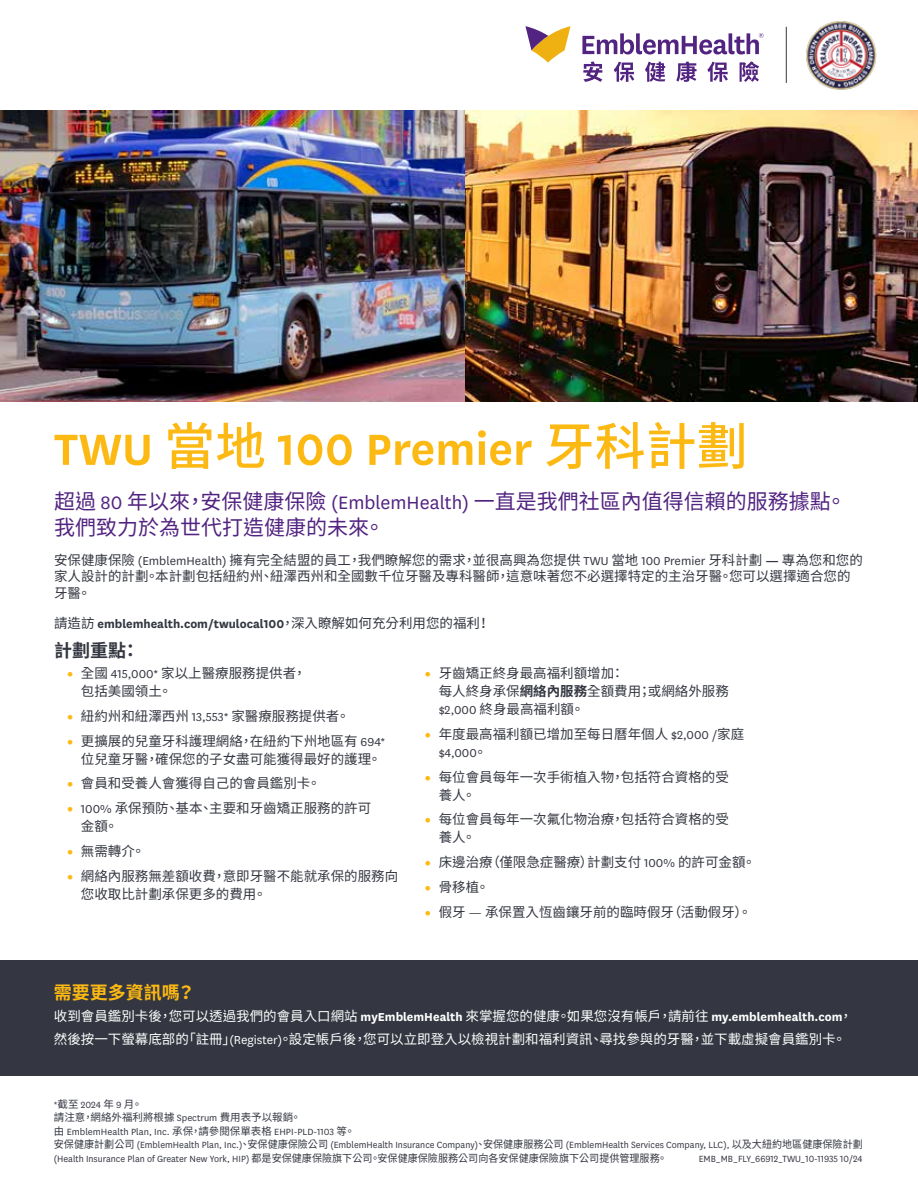
<style>
.page{position:relative;width:918px;height:1188px;background:#fff}
.page>*{position:absolute;margin:0;border:0;box-sizing:border-box;transform-origin:0 0}
.t1{font:600 51px "National";color:#fdb913}
.t2{font:21px/25.5px "Noto Sans CJ Ktc";color:#522380}
.t3{font:700 18px "Noto Sans CJ Ktc";color:#fdb913}
.t4{font:700 18px "Noto Sans CJ Ktc";color:#343741}
.t5{font:13.5px/18px "Noto Sans CJ Ktc";color:#343741}
.t6{font:13.5px/22.5px "Noto Sans CJ Ktc";color:#fff}
.t7{font:700 13.5px "National";color:#343741}
.t8{font:13.5px "National";color:#343741}
.t9{font:10.5px/13.5px "National";color:#343741}
.t10{font:10.5px "Noto Sans CJ Ktc";color:#343741;scale:.96 1}
.t11{font:10.5px "National";color:#343741;scale:.96 1}
.t12{font:10.5px "Noto Sans CJ Ktc";color:#343741}
.s1{font-family:"Noto Sans CJ Ktc";font-weight:500}
.s2{font-family:"National"}
.s3{font-family:"National";font-weight:700}
.s4{font-family:"Noto Sans CJ Ktc";font-weight:400}
.s5{font-family:"National";font-weight:900;color:#fdb913}
.s6{font-weight:700}
.s7{font-family:"Noto Sans CJ Ktc"}
</style>
<div class="page">
<div style="left:0;top:960px;width:918px;height:116px;background:#343741"></div>
<img style="left:0;top:111px;width:918px;height:290px">
<img style="left:806px;top:21px;width:71px;height:69px">
<hr style="left:786px;top:27px;width:1px;height:56px;background:#343741">
<svg style="left:525px;top:26px;width:46px;height:37px"></svg>
<svg style="left:582px;top:33px;width:182px;height:21px"></svg>
<svg style="left:583px;top:61px;width:19px;height:21px"></svg>
<svg style="left:614px;top:62px;width:20px;height:20px"></svg>
<svg style="left:645px;top:62px;width:20px;height:20px"></svg>
<svg style="left:676px;top:61px;width:21px;height:21px"></svg>
<svg style="left:707px;top:62px;width:21px;height:20px"></svg>
<svg style="left:740px;top:61px;width:19px;height:21px"></svg>
<h1 class="t1" style="left:54px;top:414px;width:695px">TWU <span class="s1">當地</span> 100 Premier <span class="s1">牙科計劃</span></h1>
<h2 class="t2" style="left:54px;top:489px;width:794px">超過 <span class="s2">80</span> 年以來，安保健康保險 <span class="s2">(EmblemHealth)</span> 一直是我們社區內值得信賴的服務據點。我們致力於為世代打造健康的未來。</h2>
<p class="t5" style="left:54px;top:552px;width:810px;line-height:16.5px">安保健康保險 <span class="s2">(EmblemHealth)</span> 擁有完全結盟的員工，我們瞭解您的需求，並很高興為您提供 <span class="s2">TWU</span> 當地 <span class="s2">100 Premier</span> 牙科計劃 <span class="s3">—</span> 專為您和您的家人設計的計劃。本計劃包括紐約州、紐澤西州和全國數千位牙醫及專科醫師，這意味著您不必選擇特定的主治牙醫。您可以選擇適合您的牙醫。</p>
<p class="t7" style="left:54px;top:614px;width:438px"><span class="s4">請造訪</span> emblemhealth.com/twulocal100<span class="s4">，深入瞭解如何充分利用您的福利！</span></p>
<h3 class="t4" style="left:54px;top:640px;width:87px">計劃重點：</h3>
<p class="t5" style="left:81px;top:665px;width:227px;text-indent:-14px"><span class="s5">•</span> 全國 <span class="s2">415,000*</span> 家以上醫療服務提供者，包括美國領土。</p>
<p class="t5" style="left:67px;top:707px;width:284px"><span class="s5">•</span> 紐約州和紐澤西州 <span class="s2">13,553*</span> 家醫療服務提供者。</p>
<p class="t5" style="left:67px;top:732px;width:319px;text-align:right"><span class="s5">•</span> 更擴展的兒童牙科護理網絡，在紐約下州地區有 <span class="s2">694*</span>位兒童牙醫，確保您的子女盡可能獲得最好的護理。</p>
<p class="t5" style="left:67px;top:775px;width:255px"><span class="s5">•</span> 會員和受養人會獲得自己的會員鑑別卡。</p>
<p class="t5" style="left:81px;top:800px;width:292px;text-indent:-14px"><span class="s5">•</span> <span class="s2">100%</span> 承保預防、基本、主要和牙齒矯正服務的許可金額。</p>
<p class="t5" style="left:67px;top:842px;width:79px"><span class="s5">•</span> 無需轉介。</p>
<p class="t5" style="left:81px;top:867px;width:319px;text-indent:-14px"><span class="s5">•</span> 網絡內服務無差額收費，意即牙醫不能就承保的服務向您收取比計劃承保更多的費用。</p>
<p class="t5" style="left:439px;top:664px;width:292px;text-indent:-14px"><span class="s5">•</span> 牙齒矯正終身最高福利額增加：<br>每人終身承保<span class="s6">網絡內服務</span>全額費用；或網絡外服務<span class="s2">$2,000</span> 終身最高福利額。</p>
<p class="t5" style="left:425px;top:725px;width:321px"><span class="s5">•</span> 年度最高福利額已增加至每日曆年個人 <span class="s2">$2,000 /</span>家庭</p>
<p class="t8" style="left:439px;top:744px;width:50px">$4,000<span class="s7">。</span></p>
<p class="t5" style="left:439px;top:768px;width:292px;text-indent:-14px"><span class="s5">•</span> 每位會員每年一次手術植入物，包括符合資格的受養人。</p>
<p class="t5" style="left:439px;top:811px;width:292px;text-indent:-14px"><span class="s5">•</span> 每位會員每年一次氟化物治療，包括符合資格的受養人。</p>
<p class="t5" style="left:425px;top:853px;width:332px"><span class="s5">•</span> 床邊治療（僅限急症醫療）計劃支付 <span class="s2">100%</span> 的許可金額。</p>
<p class="t5" style="left:425px;top:878px;width:66px"><span class="s5">•</span> 骨移植。</p>
<p class="t5" style="left:425px;top:903px;width:328px"><span class="s5">•</span> 假牙 <span class="s2">—</span> 承保置入恆齒鑲牙前的臨時假牙（活動假牙）。</p>
<h3 class="t3" style="left:54px;top:982px;width:143px">需要更多資訊嗎？</h3>
<p class="t6" style="left:54px;top:1005px;width:800px">收到會員鑑別卡後，您可以透過我們的會員入口網站 <span class="s3">myEmblemHealth</span> 來掌握您的健康。如果您沒有帳戶，請前往 <span class="s3">my.emblemhealth.com</span>，然後按一下螢幕底部的「註冊」<span class="s2">(Register)</span>。設定帳戶後，您可以立即登入以檢視計劃和福利資訊、尋找參與的牙醫，並下載虛擬會員鑑別卡。</p>
<p class="t9" style="left:54px;top:1097px;width:90px">*<span class="s7">截至</span> 2024 <span class="s7">年</span> 9 <span class="s7">月。</span></p>
<p class="t12" style="left:54px;top:1112px;width:249px">請注意，網絡外福利將根據 <span class="s2">Spectrum</span> 費用表予以報銷。</p>
<p class="t9" style="left:54px;top:1124px;width:811px"><span class="s7">由</span> EmblemHealth Plan, Inc. <span class="s7">承保，請參閱保單表格</span> EHPI-PLD-1103 <span class="s7">等。<br>安保健康計劃公司</span> (EmblemHealth Plan, Inc.)<span class="s7">、安保健康保險公司</span> (EmblemHealth Insurance Company)<span class="s7">、安保健康服務公司</span> (EmblemHealth Services Company, LLC), <span class="s7">以及大紐約地區健康保險計劃</span></p>
<p class="t10" style="left:54px;top:1152px;width:641px"><span class="s2">(Health Insurance Plan of Greater New York, HIP)</span> 都是安保健康保險旗下公司。安保健康保險服務公司向各安保健康保險旗下公司提供管理服務。</p>
<p class="t11" style="left:699px;top:1152px;width:172px">EMB_MB_FLY_66912_TWU_10-11935 10/24</p>
</div>
